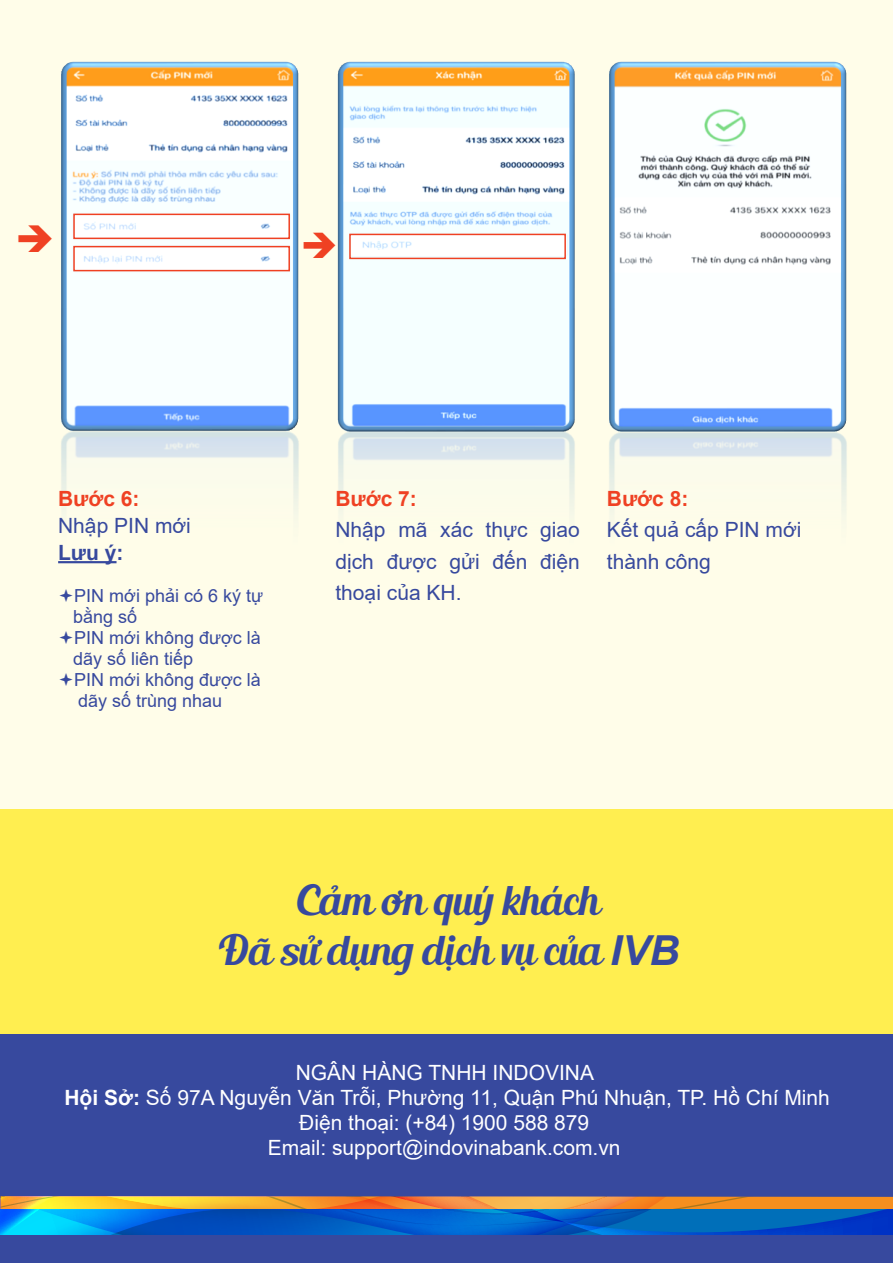
<style>
.page{position:relative;width:893px;height:1263px;background:#fff}
.page>*{position:absolute;margin:0;border:0;box-sizing:border-box;transform-origin:0 0}
.t1{font:41.4px/49.7px "SVN Blenda Script";color:#37499e;text-align:center}
.t2{font:21px/25.2px "Arial";color:#fff;text-align:center}
.t3{font:21px/31.5px "Arial";color:#37499e;text-align:justify}
.t4{font:700 21px "Arial";color:#ef4123}
.t5{font:700 21px "Arial";color:#37499e}
.t6{font:18px/21px "Arial";color:#37499e}
.s1{font-family:"Arial";font-weight:700;font-style:italic}
.s2{font-weight:700}
</style>
<div class="page">
<div style="left:1px;top:0;width:892px;height:1263px;background:#fffde9"></div>
<div style="left:1px;top:810px;width:892px;height:453px;background:#ffee50"></div>
<div style="left:1px;top:1034px;width:892px;height:229px;background:#37499e"></div>
<svg style="left:1px;top:1196px;width:892px;height:39px;background:#507a99"></svg>
<img style="left:337px;top:61px;width:238px;height:451px">
<img style="left:609px;top:61px;width:238px;height:452px">
<div style="left:349px;top:234px;width:217px;height:25px;border:2px solid #ef4123"></div>
<img style="left:58px;top:61px;width:241px;height:503px">
<div style="left:73px;top:214px;width:217px;height:25px;border:2px solid #ef4123"></div>
<div style="left:73px;top:246px;width:217px;height:25px;border:2px solid #ef4123"></div>
<hr style="left:58px;top:561px;width:59px;height:2px;background:#37499e">
<p class="t4" style="left:58px;top:484px;width:83px">Bước 6:</p>
<p class="t3" style="left:58px;top:510px;width:134px">Nhập PIN mới</p>
<p class="t5" style="left:58px;top:538px;width:67px">Lưu ý:</p>
<p class="t6" style="left:73px;top:585px;width:191px">PIN mới phải có 6 ký tự bằng số<br>PIN mới không được là dãy số liên tiếp<br>PIN mới không được là dãy số trùng nhau</p>
<p class="t4" style="left:335px;top:484px;width:83px">Bước 7:</p>
<p class="t3" style="left:335px;top:514px;width:246px">Nhập mã xác thực giao dịch được gửi đến điện thoại của KH.</p>
<p class="t4" style="left:607px;top:484px;width:83px">Bước 8:</p>
<p class="t3" style="left:607px;top:514px;width:196px">Kết quả cấp PIN mới thành công</p>
<h1 class="t1" style="left:215px;top:877px;width:465px">Cảm ơn quý khách<br>Đã sử dụng dịch vụ của <span class="s1">IVB</span></h1>
<p class="t2" style="left:64px;top:1059px;width:767px">NGÂN HÀNG TNHH INDOVINA<br><span class="s2">Hội Sở:</span> Số 97A Nguyễn Văn Trỗi, Phường 11, Quận Phú Nhuận, TP. Hồ Chí Minh Điện thoại: (+84) 1900 588 879<br>Email: support@indovinabank.com.vn</p>
</div>
